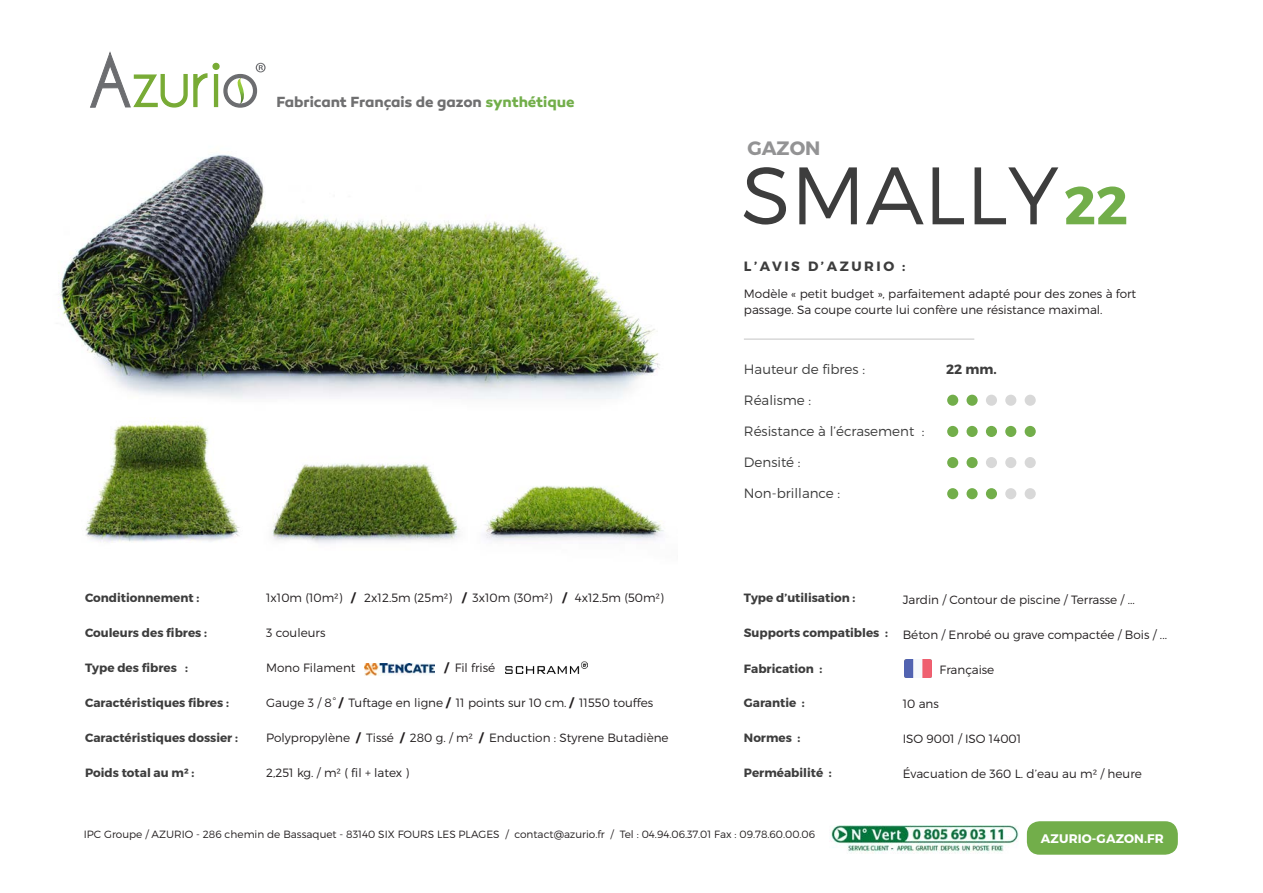
<style>
.page{position:relative;width:1263px;height:893px;background:#fff}
.page>*{position:absolute;margin:0;border:0;box-sizing:border-box;transform-origin:0 0}
.t1{font:300 81.3px "Montserrat";color:#3d3d3d}
.t2{font:700 19.35px "Montserrat";color:#939394}
.t3{font:700 15px "Canaro";letter-spacing:-.005em;color:#6f6f70}
.t4{font:300 13.5px "Montserrat";color:#3d3d3d}
.t5{font:700 13.5px "Montserrat";letter-spacing:.19em;color:#3d3d3d}
.t6{font:700 12.45px "Montserrat";letter-spacing:.01em;color:#fff}
.t7{font:300 12px/16.5px "Montserrat";color:#231f20}
.t8{font:700 12px "Montserrat";color:#3d3d3d}
.t9{font:300 10.5px "Montserrat";color:#231f20}
.s1{color:#72ae4a}
.s2{font-weight:700}
.s3{font-weight:700;font-size:53.4px;color:#72ae4a}
</style>
<div class="page">
<svg style="left:90px;top:51px;width:176px;height:57px"></svg>
<div style="left:1027px;top:821px;width:151px;height:34px;background:#72ae4a;border-radius:13px"></div>
<img style="left:85px;top:418px;width:155px;height:125px">
<hr style="left:744px;top:338px;width:230px;height:2px;background:#d8d8d8">
<img style="left:905px;top:660px;width:26px;height:18px">
<img style="left:364px;top:663px;width:71px;height:12px">
<img style="left:506px;top:661px;width:81px;height:12px">
<img style="left:830px;top:826px;width:188px;height:27px">
<img style="left:484px;top:485px;width:180px;height:56px">
<img style="left:58px;top:154px;width:602px;height:245px">
<img style="left:272px;top:463px;width:188px;height:80px">
<div style="left:947px;top:395px;width:11px;height:11px;background:#72ae4a;border-radius:50%"></div>
<div style="left:966px;top:395px;width:12px;height:11px;background:#72ae4a;border-radius:50%"></div>
<div style="left:986px;top:395px;width:11px;height:11px;background:#d8d8d8;border-radius:50%"></div>
<div style="left:1005px;top:395px;width:11px;height:11px;background:#d8d8d8;border-radius:50%"></div>
<div style="left:1025px;top:395px;width:11px;height:11px;background:#d8d8d8;border-radius:50%"></div>
<div style="left:947px;top:426px;width:11px;height:11px;background:#72ae4a;border-radius:50%"></div>
<div style="left:966px;top:426px;width:12px;height:11px;background:#72ae4a;border-radius:50%"></div>
<div style="left:986px;top:426px;width:11px;height:11px;background:#72ae4a;border-radius:50%"></div>
<div style="left:1005px;top:426px;width:11px;height:11px;background:#72ae4a;border-radius:50%"></div>
<div style="left:1025px;top:426px;width:11px;height:11px;background:#72ae4a;border-radius:50%"></div>
<div style="left:947px;top:457px;width:11px;height:11px;background:#72ae4a;border-radius:50%"></div>
<div style="left:966px;top:457px;width:12px;height:11px;background:#72ae4a;border-radius:50%"></div>
<div style="left:986px;top:457px;width:11px;height:11px;background:#d8d8d8;border-radius:50%"></div>
<div style="left:1005px;top:457px;width:11px;height:11px;background:#d8d8d8;border-radius:50%"></div>
<div style="left:1025px;top:457px;width:11px;height:11px;background:#d8d8d8;border-radius:50%"></div>
<div style="left:947px;top:488px;width:11px;height:11px;background:#72ae4a;border-radius:50%"></div>
<div style="left:966px;top:488px;width:12px;height:11px;background:#72ae4a;border-radius:50%"></div>
<div style="left:986px;top:488px;width:11px;height:11px;background:#72ae4a;border-radius:50%"></div>
<div style="left:1005px;top:488px;width:11px;height:11px;background:#d8d8d8;border-radius:50%"></div>
<div style="left:1025px;top:488px;width:11px;height:11px;background:#d8d8d8;border-radius:50%"></div>
<p class="t3" style="left:276px;top:93px;width:300px">Fabricant Français de gazon <span class="s1">synthétique</span></p>
<p class="t8" style="left:85px;top:591px;width:116px">Conditionnement :</p>
<p class="t8" style="left:85px;top:625px;width:124px">Couleurs des fibres :</p>
<p class="t7" style="left:266px;top:590px;width:399px">1x10m (10m²) <span class="s2">/</span> 2x12.5m (25m²) <span class="s2">/</span> 3x10m (30m²) <span class="s2">/</span> 4x12.5m (50m²)</p>
<p class="t7" style="left:266px;top:624px;width:61px">3 couleurs</p>
<h2 class="t2" style="left:747px;top:136px;width:75px">GAZON</h2>
<h1 class="t1" style="left:741px;top:146px;width:388px">SMALLY<span class="s3">22</span></h1>
<p class="t5" style="left:744px;top:258px;width:163px">L’AVIS D’AZURIO :</p>
<p class="t7" style="left:744px;top:285px;width:394px">Modèle « petit budget », parfaitement adapté pour des zones à fort passage. Sa coupe courte lui confère une résistance maximal.</p>
<p class="t4" style="left:744px;top:361px;width:123px">Hauteur de fibres :</p>
<p class="t5" style="left:946px;top:361px;width:52px">22 mm.</p>
<p class="t4" style="left:744px;top:392px;width:69px">Réalisme :</p>
<p class="t4" style="left:744px;top:423px;width:182px">Résistance à l’écrasement :</p>
<p class="t4" style="left:744px;top:454px;width:58px">Densité :</p>
<p class="t4" style="left:744px;top:485px;width:98px">Non-brillance :</p>
<p class="t8" style="left:744px;top:591px;width:113px">Type d’utilisation :</p>
<p class="t8" style="left:744px;top:625px;width:145px">Supports compatibles :</p>
<p class="t7" style="left:903px;top:591px;width:234px">Jardin / Contour de piscine / Terrasse / ...</p>
<p class="t7" style="left:903px;top:626px;width:266px">Béton / Enrobé ou grave compactée / Bois / ...</p>
<p class="t7" style="left:266px;top:659px;width:91px">Mono Filament</p>
<p class="t7" style="left:444px;top:659px;width:52px"><span class="s2">/</span> Fil frisé</p>
<p class="t7" style="left:940px;top:661px;width:56px">Française</p>
<p class="t8" style="left:85px;top:660px;width:105px">Type des fibres :</p>
<p class="t8" style="left:744px;top:661px;width:80px">Fabrication :</p>
<p class="t8" style="left:85px;top:695px;width:145px">Caractéristiques fibres :</p>
<p class="t8" style="left:85px;top:730px;width:155px">Caractéristiques dossier :</p>
<p class="t8" style="left:85px;top:765px;width:111px">Poids total au m² :</p>
<p class="t7" style="left:266px;top:694px;width:388px">Gauge 3 / 8° <span class="s2">/</span> Tuftage en ligne <span class="s2">/</span> 11 points sur 10 cm. <span class="s2">/</span> 11550 touffes</p>
<p class="t7" style="left:266px;top:729px;width:404px">Polypropylène <span class="s2">/</span> Tissé <span class="s2">/</span> 280 g. / m² <span class="s2">/</span> Enduction : Styrene Butadiène</p>
<p class="t7" style="left:266px;top:764px;width:145px">2,251 kg. / m² ( fil + latex )</p>
<p class="t8" style="left:744px;top:695px;width:62px">Garantie :</p>
<p class="t8" style="left:744px;top:730px;width:58px">Normes :</p>
<p class="t8" style="left:744px;top:765px;width:89px">Perméabilité :</p>
<p class="t9" style="left:84px;top:828px;width:733px">IPC Groupe / AZURIO - 286 chemin de Bassaquet - 83140 SIX FOURS LES PLAGES / contact@azurio.fr / Tel : 04.94.06.37.01 Fax : 09.78.60.00.06</p>
<p class="t7" style="left:903px;top:696px;width:38px">10 ans</p>
<p class="t7" style="left:903px;top:730px;width:120px">ISO 9001 / ISO 14001</p>
<p class="t7" style="left:903px;top:765px;width:241px">Évacuation de 360 L. d’eau au m² / heure</p>
<p class="t6" style="left:1041px;top:831px;width:124px">AZURIO-GAZON.FR</p>
</div>
